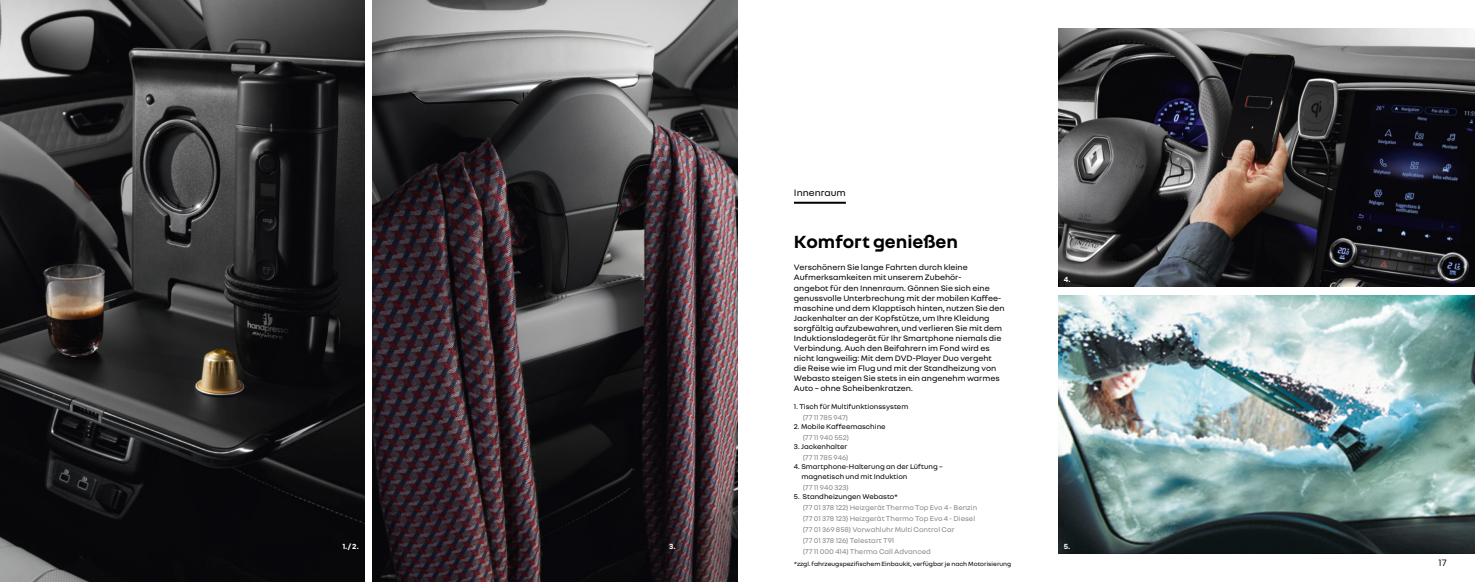
<style>
.page{position:relative;width:1475px;height:582px;background:#fff}
.page>*{position:absolute;margin:0;border:0;box-sizing:border-box;transform-origin:0 0}
.t1{font:700 19px "Nouvel R";color:#000}
.t2{font:10px "Nouvel R";color:#000}
.t3{font:10px "Nouvel R";color:#000}
.t4{font:8.5px/10px "Nouvel R";color:#000}
.t5{font:700 8px "Nouvel R";color:#fff}
.t6{font:7.5px/11px "Nouvel R";color:#868786}
.t7{font:7.5px/9px "Nouvel R";color:#000}
.t8{font:6.5px "Nouvel R";color:#000}
</style>
<div class="page">
<img style="left:1058px;top:28px;width:416px;height:258px">
<img style="left:1058px;top:295px;width:416px;height:258px">
<img style="left:373px;top:0;width:364px;height:581px">
<img style="left:0;top:0;width:364px;height:581px">
<hr style="left:793px;top:201px;width:52px;height:2px;background:#000">
<p class="t5" style="left:342px;top:542px;width:18px">1. / 2.</p>
<p class="t5" style="left:669px;top:542px;width:8px">3.</p>
<p class="t2" style="left:793px;top:187px;width:53px">Innenraum</p>
<h1 class="t1" style="left:793px;top:232px;width:166px">Komfort genießen</h1>
<p class="t4" style="left:793px;top:262px;width:212px">Verschönern Sie lange Fahrten durch kleine Aufmerksamkeiten mit unserem Zubehör-<br>angebot für den Innenraum. Gönnen Sie sich eine genuss volle Unterbrechung mit der mobilen Kaffee&shy;maschine und dem Klapptisch hinten, nutzen Sie den Jackenhalter an der Kopfstütze, um Ihre Kleidung sorgfältig aufzubewahren, und verlieren Sie mit dem Induktionsladegerät für Ihr Smartphone niemals die Verbindung. Auch den Beifahrern im Fond wird es nicht langweilig: Mit dem DVD-Player Duo vergeht die Reise wie im Flug und mit der Standheizung von Webasto steigen Sie stets in ein angenehm warmes Auto – ohne Scheibenkratzen.</p>
<p class="t7" style="left:793px;top:402px;width:116px">1. Tisch für Multifunktionssystem</p>
<p class="t6" style="left:802px;top:412px;width:47px">(77 11 785 947)</p>
<p class="t7" style="left:793px;top:422px;width:93px">2. Mobile Kaffeemaschine</p>
<p class="t6" style="left:802px;top:432px;width:48px">(77 11 940 552)</p>
<p class="t7" style="left:793px;top:442px;width:55px">3. Jackenhalter</p>
<p class="t6" style="left:802px;top:452px;width:47px">(77 11 785 946)</p>
<p class="t7" style="left:801px;top:462px;width:143px;text-indent:-7px">4. Smartphone-Halterung an der Lüftung – magnetisch und mit Induktion</p>
<p class="t6" style="left:802px;top:481px;width:47px">(77 11 940 323)</p>
<p class="t7" style="left:793px;top:491px;width:105px">5. Standheizungen Webasto*</p>
<p class="t6" style="left:802px;top:501px;width:176px">(77 01 378 122) Heizgerät Thermo Top Evo 4 - Benzin (77 01 378 123) Heizgerät Thermo Top Evo 4 - Diesel (77 01 369 858) Vorwahluhr Multi Control Car<br>(77 01 378 126) Telestart T91<br>(77 11 000 414) Thermo Call Advanced</p>
<p class="t8" style="left:794px;top:559px;width:218px">*zzgl. fahrzeugspezifischem Einbaukit, verfügbar je nach Motorisierung</p>
<p class="t5" style="left:1063px;top:275px;width:8px">4.</p>
<p class="t5" style="left:1063px;top:542px;width:8px">5.</p>
<p class="t3" style="left:1438px;top:558px;width:10px">17</p>
</div>
